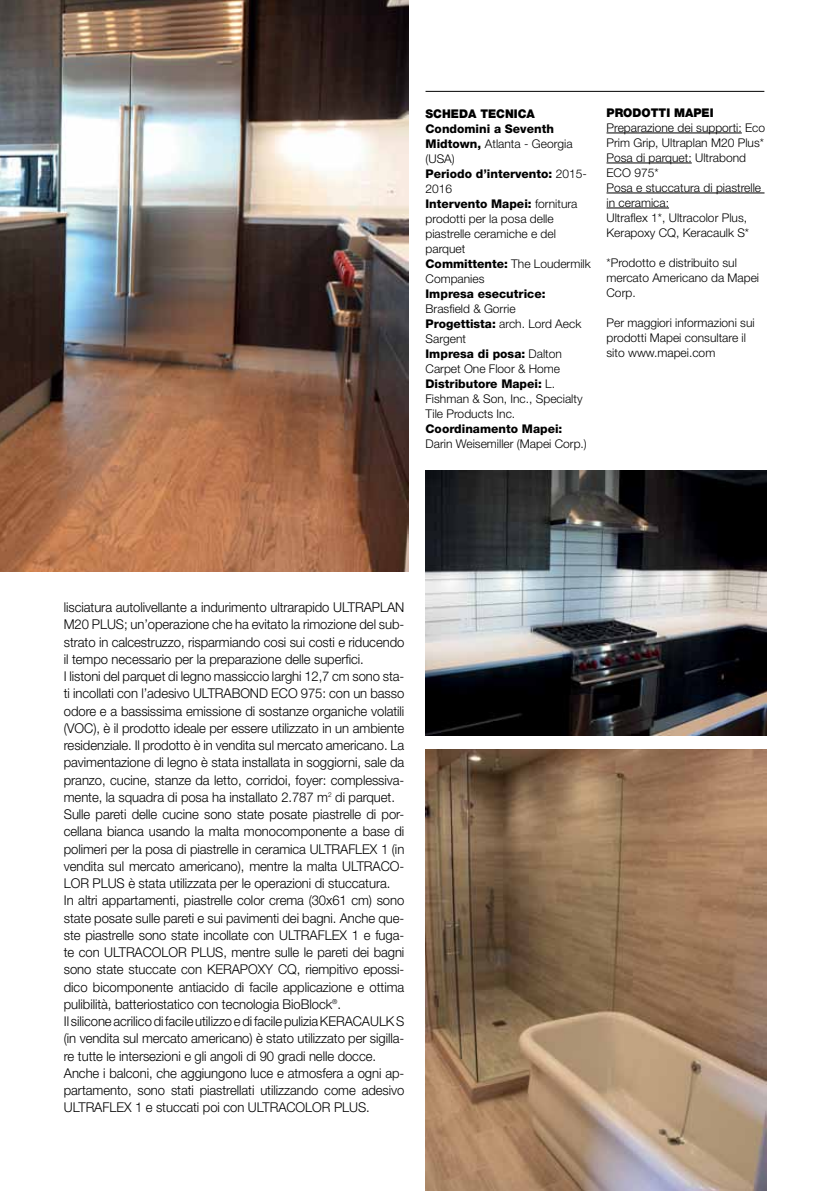
<style>
.page{position:relative;width:830px;height:1191px;background:#fff}
.page>*{position:absolute;margin:0;border:0;box-sizing:border-box;transform-origin:0 0}
.t1{font:300 13.5px/17.2px "Helvetica Neue LT Std";letter-spacing:-.005em;color:#000}
.t2{font:300 12px/15px "Helvetica Neue LT Std";color:#000}
.t3{font:800 12px "Helvetica Neue LT Std";color:#000}
.t4{font:900 12px "Helvetica Neue LT Std";color:#000}
.s1{font-weight:800}
</style>
<div class="page">
<img style="left:0;top:0;width:408px;height:571px">
<img style="left:425px;top:470px;width:341px;height:266px">
<hr style="left:606px;top:133px;width:135px;height:1px;background:#000">
<hr style="left:606px;top:163px;width:85px;height:1px;background:#000">
<hr style="left:606px;top:193px;width:158px;height:1px;background:#000">
<hr style="left:606px;top:208px;width:62px;height:1px;background:#000">
<img style="left:425px;top:749px;width:341px;height:442px">
<hr style="left:425px;top:91px;width:339px;height:1px;background:#000">
<p class="t4" style="left:425px;top:106px;width:111px">SCHEDA TECNICA</p>
<p class="t2" style="left:425px;top:121px;width:167px"><span class="s1">Condomini a Seventh<br>Midtown,</span> Atlanta - Georgia (USA)<br><span class="s1">Periodo d’intervento:</span> 2015-<br>2016<br><span class="s1">Intervento Mapei:</span> fornitura prodotti per la posa delle piastrelle ceramiche e del parquet<br><span class="s1">Committente:</span> The Loudermilk<br>Companies</p>
<p class="t3" style="left:425px;top:286px;width:121px">Impresa esecutrice:</p>
<p class="t2" style="left:425px;top:301px;width:158px">Brasfield &amp; Gorrie<br><span class="s1">Progettista:</span> arch. Lord Aeck<br>Sargent<br><span class="s1">Impresa di posa:</span> Dalton<br>Carpet One Floor &amp; Home<br><span class="s1">Distributore Mapei:</span> L.<br>Fishman &amp; Son, Inc., Specialty<br>Tile Products Inc.</p>
<p class="t3" style="left:425px;top:421px;width:138px">Coordinamento Mapei:</p>
<p class="t2" style="left:425px;top:436px;width:163px">Darin Weisemiller (Mapei Corp.)</p>
<p class="t4" style="left:606px;top:105px;width:108px">PRODOTTI MAPEI</p>
<p class="t2" style="left:606px;top:120px;width:160px">Preparazione dei supporti: Eco<br>Prim Grip, Ultraplan M20 Plus*<br>Posa di parquet: Ultrabond<br>ECO 975*<br>Posa e stuccatura di piastrelle in ceramica:<br>Ultraflex 1*, Ultracolor Plus,<br>Kerapoxy CQ, Keracaulk S*</p>
<p class="t2" style="left:606px;top:255px;width:154px">*Prodotto e distribuito sul mercato Americano da Mapei<br>Corp.</p>
<p class="t2" style="left:606px;top:315px;width:150px">Per maggiori informazioni sui prodotti Mapei consultare il sito www.mapei.com</p>
<p class="t1" style="left:64px;top:598px;width:342px">lisciatura autolivellante a indurimento ultrarapido ULTRAPLAN M20 PLUS; un’operazione che ha evitato la rimozione del sub&shy;strato in calcestruzzo, risparmiando cosi sui costi e riducendo il tempo necessario per la preparazione delle superfici.<br>I listoni del parquet di legno massiccio larghi 12,7 cm sono sta&shy;ti incollati con l’adesivo ULTRABOND ECO 975: con un basso odore e a bassissima emissione di sostanze organiche volatili (VOC), è il prodotto ideale per essere utilizzato in un ambiente residenziale. Il prodotto è in vendita sul mercato americano. La pavimentazione di legno è stata installata in soggiorni, sale da pranzo, cucine, stanze da letto, corridoi, foyer: complessiva&shy;mente, la squadra di posa ha installato 2.787 m<sup>2</sup> di parquet.<br>Sulle pareti delle cucine sono state posate piastrelle di por&shy;cellana bianca usando la malta monocomponente a base di polimeri per la posa di piastrelle in ceramica ULTRAFLEX 1 (in vendita sul mercato americano), mentre la malta ULTRACO-LOR PLUS è stata utilizzata per le operazioni di stuccatura.<br>In altri appartamenti, piastrelle color crema (30x61 cm) sono state posate sulle pareti e sui pavimenti dei bagni. Anche que&shy;ste piastrelle sono state incollate con ULTRAFLEX 1 e fuga&shy;te con ULTRACOLOR PLUS, mentre sulle le pareti dei bagni sono state stuccate con KERAPOXY CQ, riempitivo epossi&shy;dico bicomponente antiacido di facile applicazione e ottima pulibilità, batteriostatico con tecnologia BioBlock<sup>®</sup>.<br>Il silicone acrilico di facile utilizzo e di facile pulizia KERACAULK S (in vendita sul mercato americano) è stato utilizzato per sigilla&shy;re tutte le intersezioni e gli angoli di 90 gradi nelle docce.<br>Anche i balconi, che aggiungono luce e atmosfera a ogni ap&shy;partamento, sono stati piastrellati utilizzando come adesivo ULTRAFLEX 1 e stuccati poi con ULTRACOLOR PLUS.</p>
</div>
